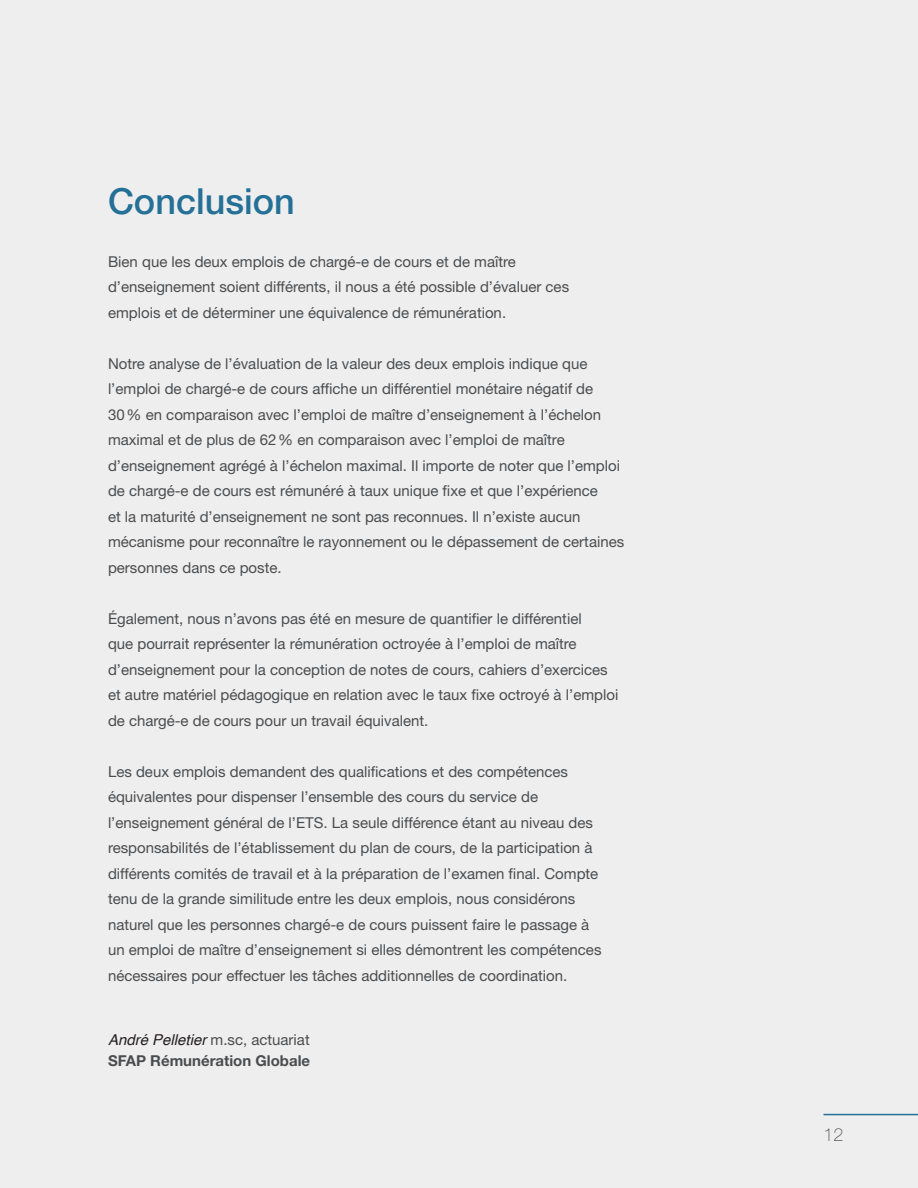
<style>
.page{position:relative;width:918px;height:1188px;background:#eeeeef}
.page>*{position:absolute;margin:0;border:0;box-sizing:border-box;transform-origin:0 0}
.t1{font:500 36px "Helvetica Neue";color:#257096}
.t2{font:100 18px "Helvetica Neue";color:#4b4c4d}
.t3{font:15px/25.5px "Helvetica Neue";color:#4b4c4d}
.t4{font:700 15px/21px "Helvetica Neue";color:#4b4c4d}
.s1{font-family:"Helvetica";font-weight:400;font-style:italic;color:#231f20}
.s2{font-weight:400}
</style>
<div class="page">
<hr style="left:824px;top:1114px;width:94px;height:1px;background:#257096">
<p class="t1" style="left:108px;top:180px;width:188px">Conclusion</p>
<p class="t3" style="left:108px;top:248px;width:463px">Bien que les deux emplois de chargé-e de cours et de maître d’enseignement soient différents, il nous a été possible d’évaluer ces emplois et de déterminer une équivalence de rémunération.</p>
<p class="t3" style="left:108px;top:350px;width:518px">Notre analyse de l’évaluation de la valeur des deux emplois indique que l’emploi de chargé-e de cours affiche un différentiel monétaire négatif de 30% en comparaison avec l’emploi de maître d’enseignement à l’échelon maximal et de plus de 62% en comparaison avec l’emploi de maître d’enseignement agrégé à l’échelon maximal. Il importe de noter que l’emploi de chargé-e de cours est rémunéré à taux unique fixe et que l’expérience<br>et la maturité d’enseignement ne sont pas reconnues. Il n’existe aucun mécanisme pour reconnaître le rayonnement ou le dépassement de certaines personnes dans ce poste.</p>
<p class="t3" style="left:108px;top:605px;width:512px">Également, nous n’avons pas été en mesure de quantifier le différentiel<br>que pourrait représenter la rémunération octroyée à l’emploi de maître d’enseignement pour la conception de notes de cours, cahiers d’exercices et autre matériel pédagogique en relation avec le taux fixe octroyé à l’emploi de chargé-e de cours pour un travail équivalent.</p>
<p class="t3" style="left:108px;top:758px;width:495px">Les deux emplois demandent des qualifications et des compétences équivalentes pour dispenser l’ensemble des cours du service de l’enseignement général de l’ETS. La seule différence étant au niveau des responsabilités de l’établissement du plan de cours, de la participation à différents comités de travail et à la préparation de l’examen final. Compte tenu de la grande similitude entre les deux emplois, nous considérons naturel que les personnes chargé-e de cours puissent faire le passage à un emploi de maître d’enseignement si elles démontrent les compétences nécessaires pour effectuer les tâches additionnelles de coordination.</p>
<p class="t4" style="left:108px;top:1029px;width:204px"><span class="s1">André Pelletier</span> <span class="s2">m.sc, actuariat<br></span>SFAP Rémunération Globale</p>
<p class="t2" style="left:824px;top:1125px;width:22px">12</p>
</div>
